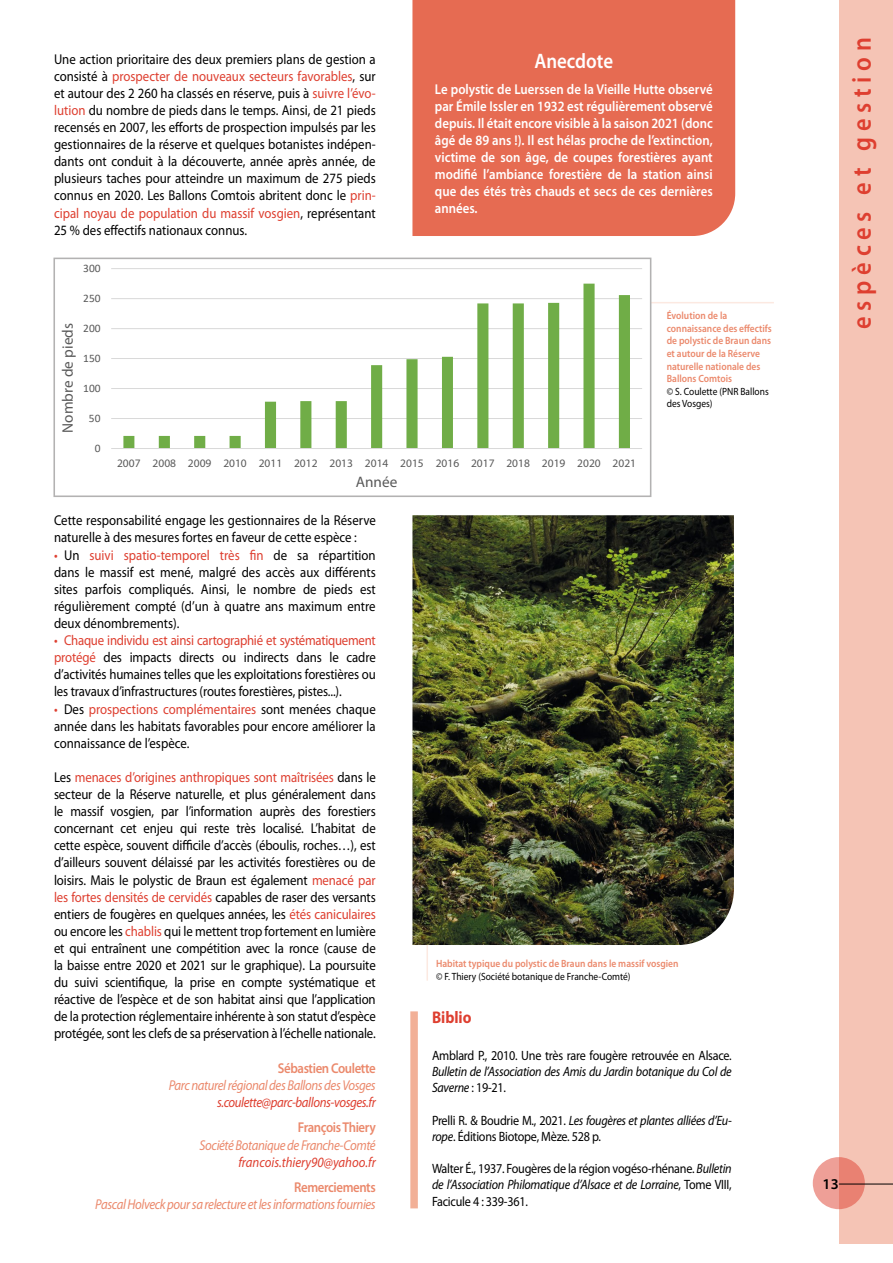
<style>
.page{position:relative;width:893px;height:1263px;background:#fff}
.page>*{position:absolute;margin:0;border:0;box-sizing:border-box;transform-origin:0 0}
.t1{font:600 27px "Myriad Pro";letter-spacing:.24em;color:#de3f30;scale:.9 1}
.t2{font:600 21px "Myriad Pro";color:#fff;scale:.9 1}
.t3{font:700 16.95px "Myriad Pro";color:#de3f30;scale:.9 1}
.t4{font:15.3px "Myriad Pro";color:#595959}
.t5{font:600 15px "Myriad Pro";color:#000}
.t6{font:14.25px/17.1px "Myriad Pro";color:#000;text-align:justify;scale:.9 1}
.t7{font:600 14.25px/17.1px "Myriad Pro";color:#fff;text-align:justify;scale:.9 1}
.t8{font:italic 14.25px "Myriad Pro";letter-spacing:-.03em;color:#eb896c;scale:.9 1}
.t9{font:600 14.25px "Myriad Pro";letter-spacing:-.03em;color:#eb896c;scale:.9 1}
.t10{font:italic 14.25px "Myriad Pro";letter-spacing:-.03em;color:#de3f30;scale:.9 1}
.t11{font:italic 14.25px "Myriad Pro";color:#de3f30;scale:.9 1}
.t12{font:13.5px/16.2px "Myriad Pro";letter-spacing:-.02em;color:#000;scale:.9 1}
.t13{font:italic 13.5px/16.2px "Myriad Pro";letter-spacing:-.02em;color:#000;scale:.9 1}
.t14{font:11.4px "Myriad Pro";letter-spacing:-.005em;color:#595959}
.t15{font:11.4px "Calibri";letter-spacing:.005em;color:#595959}
.t16{font:600 10.5px/12.6px "Myriad Pro";color:#eb896c;scale:.9 1}
.t17{font:10.5px/12.6px "Myriad Pro";color:#000;scale:.9 1}
.s1{color:#de3f30}
.s2{font-style:normal}
.s3{font-style:italic}
</style>
<div class="page">
<hr style="left:591px;top:302px;width:183px;height:1px;background:#fce9e1">
<div style="left:839px;top:0;width:54px;height:1244px;background:#f5c4b5"></div>
<svg style="left:813px;top:1157px;width:52px;height:52px;background:#ea9084"></svg>
<hr style="left:839px;top:1184px;width:54px;height:1px;background:#000">
<div style="left:410px;top:1011px;width:8px;height:197px;background:#f2b097"></div>
<div style="left:412px;top:0;width:323px;height:236px;background:#e66b52"></div>
<svg style="left:111px;top:268px;width:537px;height:181px"></svg>
<div style="left:53px;top:258px;width:598px;height:239px;border:2px solid #b3b2b2"></div>
<hr style="left:426px;top:882px;width:2px;height:99px;background:#fce9e1">
<img style="left:412px;top:515px;width:322px;height:430px">
<p class="t6" style="left:54px;top:50px;width:359px">Une action prioritaire des deux premiers plans de gestion a consisté à <span class="s1">prospecter de nouveaux secteurs favorables</span>, sur et autour des 2 260 ha classés en réserve, puis à <span class="s1">suivre l’évo&shy;lution</span> du nombre de pieds dans le temps. Ainsi, de 21 pieds recensés en 2007, les efforts de prospection impulsés par les gestionnaires de la réserve et quelques botanistes indépen&shy;dants ont conduit à la découverte, année après année, de plusieurs taches pour atteindre un maximum de 275 pieds connus en 2020. Les Ballons Comtois abritent donc le <span class="s1">prin&shy;cipal noyau de population du massif vosgien</span>, représentant 25 % des effectifs nationaux connus.</p>
<p class="t15" style="left:83px;top:260px;width:19px">300</p>
<p class="t15" style="left:83px;top:290px;width:19px">250</p>
<p class="t4" style="left:58px;top:433px;width:111px;rotate:-90deg">Nombre de pieds</p>
<p class="t15" style="left:83px;top:320px;width:19px">200</p>
<p class="t15" style="left:83px;top:350px;width:19px">150</p>
<p class="t15" style="left:83px;top:380px;width:19px">100</p>
<p class="t15" style="left:89px;top:410px;width:13px">50</p>
<p class="t15" style="left:95px;top:440px;width:7px">0</p>
<h2 class="t2" style="left:534px;top:48px;width:89px">Anecdote</h2>
<p class="t7" style="left:435px;top:80px;width:310px">Le polystic de Luerssen de la Vieille Hutte observé par Émile Issler en 1932 est régulièrement observé depuis. Il était encore visible à la saison 2021 (donc âgé de 89 ans !). Il est hélas proche de l’extinction, victime de son âge, de coupes forestières ayant modifié l’ambiance forestière de la station ainsi que des étés très chauds et secs de ces dernières années.</p>
<p class="t16" style="left:667px;top:309px;width:118px">Évolution de la connaissance des effectifs de polystic de Braun dans et autour de la Réserve naturelle nationale des<br>Ballons Comtois</p>
<p class="t17" style="left:667px;top:385px;width:115px">© S. Coulette (PNR Ballons des Vosges)</p>
<p class="t14" style="left:117px;top:456px;width:520px">2007 2008 2009 2010 2011 2012 2013 2014 2015 2016 2017 2018 2019 2020 2021</p>
<p class="t4" style="left:356px;top:472px;width:43px">Année</p>
<p class="t6" style="left:54px;top:512px;width:359px">Cette responsabilité engage les gestionnaires de la Réserve naturelle à des mesures fortes en faveur de cette espèce :</p>
<p class="t6" style="left:54px;top:546px;width:359px"><span class="s1">•</span> Un <span class="s1">suivi spatio-temporel très fin</span> de sa répartition dans le massif est mené, malgré des accès aux différents sites parfois compliqués. Ainsi, le nombre de pieds est régulièrement compté (d’un à quatre ans maximum entre deux dénombrements).</p>
<p class="t6" style="left:54px;top:631px;width:359px"><span class="s1">• Chaque individu est ainsi cartographié et systématiquement protégé</span> des impacts directs ou indirects dans le cadre d’activités humaines telles que les exploitations forestières ou les travaux d’infrastructures (routes forestières, pistes...).</p>
<p class="t6" style="left:54px;top:700px;width:359px"><span class="s1">•</span> Des <span class="s1">prospections complémentaires</span> sont menées chaque année dans les habitats favorables pour encore améliorer la connaissance de l’espèce.</p>
<p class="t6" style="left:54px;top:768px;width:359px">Les <span class="s1">menaces d’origines anthropiques sont maîtrisées</span> dans le secteur de la Réserve naturelle, et plus généralement dans le massif vosgien, par l’information auprès des forestiers concernant cet enjeu qui reste très localisé. L’habitat de cette espèce, souvent difficile d’accès (éboulis, roches…), est d’ailleurs souvent délaissé par les activités forestières ou de loisirs. Mais le polystic de Braun est également <span class="s1">menacé par les fortes densités de cervidés</span> capables de raser des versants entiers de fougères en quelques années, les <span class="s1">étés caniculaires </span>ou encore les <span class="s1">chablis</span> qui le mettent trop fortement en lumière et qui entraînent une compétition avec la ronce (cause de la baisse entre 2020 et 2021 sur le graphique). La poursuite du suivi scientifique, la prise en compte systématique et réactive de l’espèce et de son habitat ainsi que l’application de la protection réglementaire inhérente à son statut d’espèce protégée, sont les clefs de sa préservation à l’échelle nationale.</p>
<p class="t9" style="left:278px;top:1059px;width:110px">Sébastien Coulette</p>
<p class="t8" style="left:169px;top:1076px;width:232px">Parc naturel régional des Ballons des Vosges</p>
<p class="t10" style="left:217px;top:1093px;width:178px">s.coulette@parc-ballons-vosges.fr</p>
<p class="t9" style="left:298px;top:1118px;width:88px">François Thiery</p>
<p class="t8" style="left:200px;top:1136px;width:197px">Société Botanique de Franche-Comté</p>
<p class="t11" style="left:238px;top:1153px;width:154px">francois.thiery90@yahoo.fr</p>
<p class="t9" style="left:294px;top:1178px;width:92px">Remerciements</p>
<p class="t8" style="left:95px;top:1196px;width:313px">Pascal Holveck pour sa relecture et les informations fournies</p>
<p class="t16" style="left:436px;top:957px;width:271px">Habitat typique du polystic de Braun dans le massif vosgien</p>
<p class="t17" style="left:436px;top:970px;width:218px">© F. Thiery (Société botanique de Franche-Comté)</p>
<p class="t3" style="left:432px;top:1006px;width:45px">Biblio</p>
<p class="t12" style="left:432px;top:1047px;width:335px">Amblard P., 2010. Une très rare fougère retrouvée en Alsace.</p>
<p class="t13" style="left:432px;top:1063px;width:335px">Bulletin de l’Association des Amis du Jardin botanique du Col de<br>Saverne <span class="s2">: 19-21.</span></p>
<p class="t12" style="left:432px;top:1112px;width:335px">Prelli R. &amp; Boudrie M., 2021. <span class="s3">Les fougères et plantes alliées d’Eu&shy;rope</span>. Éditions Biotope, Mèze. 528 p.</p>
<p class="t12" style="left:432px;top:1160px;width:335px;text-align:justify">Walter É., 1937. Fougères de la région vogéso-rhénane. <span class="s3">Bulletin de l’Association Philomatique d’Alsace et de Lorraine</span>, Tome VIII, Facicule 4 : 339-361.</p>
<h1 class="t1" style="left:844px;top:329px;width:326px;rotate:-90deg">espèces et gestion</h1>
<p class="t5" style="left:823px;top:1174px;width:18px">13</p>
</div>
